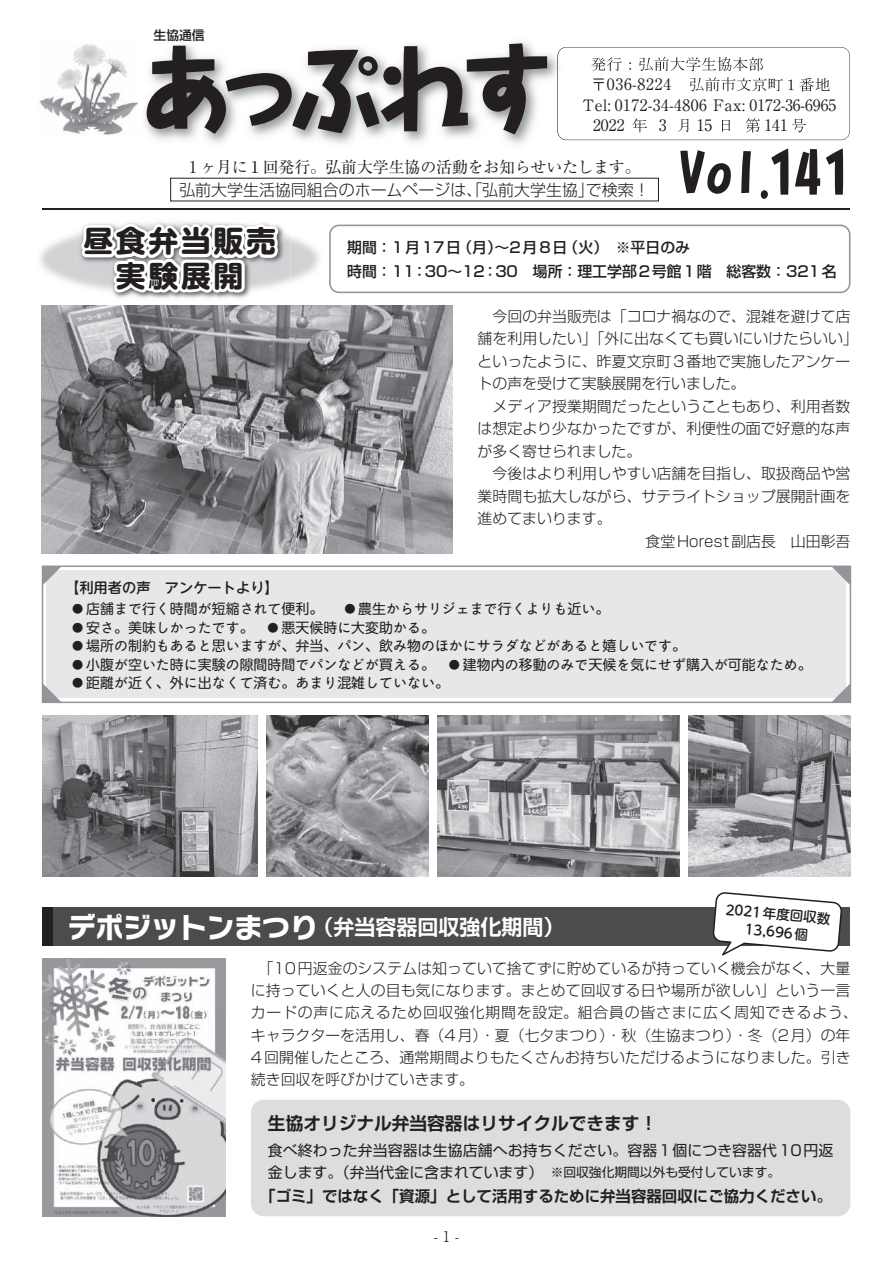
<style>
.page{position:relative;width:893px;height:1263px;background:#fff}
.page>*{position:absolute;margin:0;border:0;box-sizing:border-box;transform-origin:0 0}
.t1{font:57.45px "Taka Hand Std Heavy 90 pv RKSJ H";color:#231f20}
.t2{font:29.25px/34.5px "Shin M Go Pr 6 Bold 90 pv RKSJ H";letter-spacing:.09em;color:#231f20;text-align:center}
.t3{font:21px "Shin Go Pr 6 De Bold 90 pv RKSJ H";color:#fff}
.t4{font:17.7px "Shin Go Pr 6 De Bold 90 pv RKSJ H";color:#231f20}
.t5{font:15.9px "Shin Go Pr 6 Light 90 pv RKSJ H";color:#231f20}
.t6{font:15.9px "Ryumin Pr 6 Regular 90 pv RKSJ H";letter-spacing:-.015em;color:#231f20}
.t7{font:15.75px "Ryumin Pr 6 Regular 90 pv RKSJ H";letter-spacing:.03em;color:#231f20}
.t8{font:15.45px "Shin Go Pr 6 De Bold 90 pv RKSJ H";color:#231f20}
.t9{font:14.85px/22.4px "Shin Go Pr 6 Light 90 pv RKSJ H";color:#231f20}
.t10{font:14.85px/22.4px "Shin Go Pr 6 Regular 90 pv RKSJ H";letter-spacing:.005em;color:#231f20}
.t11{font:14.85px/24px "Shin Go Pr 6 Medium 90 pv RKSJ H";color:#231f20}
.t12{font:14.85px "Ryumin Pr 6 Light 90 pv RKSJ H";color:#231f20}
.t13{font:14.25px "UD Shin M Go Pr 6 Medium 90 pv RKSJ H";color:#231f20}
.t14{font:13.95px "Maru Anti Std Regular 90 pv RKSJ H";color:#231f20}
.t15{font:13.95px "Shin M Go Pr 6 Regular 90 pv RKSJ H";color:#231f20}
.t16{font:13.5px/18px "UD Shin M Go Pr 6 Medium 90 pv RKSJ H";color:#231f20;text-align:center}
.t17{font:12.75px "Shin Go Pr 6 Medium 90 pv RKSJ H";color:#231f20}
.s1{font-family:"Shin M Go Pr 6 Regular 90 pv RKSJ H";font-size:11.1px}
.s2{font-family:"Shin M Go Pr 6 Regular 90 pv RKSJ H"}
.s3{font-size:11.1px}
.s4{font-family:"Maru Anti Std Regular 90 pv RKSJ H"}
.s5{font-family:"Typelabo N Std Bold 90 pv RKSJ H";font-size:27.75px}
.s6{font-size:12.75px}
</style>
<div class="page">
<hr style="left:43px;top:208px;width:807px;height:2px;background:#231f20">
<img style="left:40px;top:208px;width:36px;height:138px">
<img style="left:43px;top:208px;width:33px;height:2px">
<div style="left:43px;top:907px;width:807px;height:39px;background:#4b4c4d"></div>
<img style="left:39px;top:50px;width:37px;height:84px">
<img style="left:437px;top:715px;width:243px;height:162px">
<img style="left:43px;top:715px;width:215px;height:162px">
<img style="left:267px;top:715px;width:161px;height:162px">
<img style="left:689px;top:715px;width:161px;height:162px">
<img style="left:43px;top:958px;width:182px;height:258px">
<div style="left:329px;top:225px;width:521px;height:68px;border:2px solid #939598;border-radius:9px"></div>
<img style="left:42px;top:305px;width:410px;height:248px">
<div style="left:42px;top:565px;width:809px;height:138px;border:2px solid #939598"></div>
<div style="left:47px;top:570px;width:799px;height:128px;background:#e6e7e9"></div>
<svg style="left:43px;top:566px;width:19px;height:19px"></svg>
<svg style="left:831px;top:683px;width:19px;height:19px"></svg>
<svg style="left:831px;top:566px;width:19px;height:19px"></svg>
<svg style="left:43px;top:683px;width:19px;height:19px"></svg>
<div style="left:251px;top:1100px;width:599px;height:116px;background:#dcdddf;border-radius:13px"></div>
<div style="left:43px;top:907px;width:10px;height:39px;background:#231f20"></div>
<svg style="left:712px;top:892px;width:130px;height:64px"></svg>
<svg style="left:564px;top:47px;width:286px;height:93px"></svg>
<svg style="left:680px;top:150px;width:51px;height:44px"></svg>
<svg style="left:741px;top:151px;width:10px;height:42px"></svg>
<svg style="left:761px;top:190px;width:7px;height:9px"></svg>
<img style="left:515px;top:42px;width:43px;height:92px">
<img style="left:558px;top:47px;width:6px;height:93px">
<svg style="left:76px;top:43px;width:471px;height:313px"></svg>
<p class="t17" style="left:154px;top:31px;width:53px">生協通信</p>
<p class="t7" style="left:607px;top:78px;width:66px">036-8224</p>
<p class="t7" style="left:659px;top:119px;width:9px">3</p>
<p class="t7" style="left:764px;top:119px;width:25px">141</p>
<p class="t7" style="left:582px;top:99px;width:256px">Tel: 0172-34-4806 Fax: 0172-36-6965</p>
<p class="t7" style="left:593px;top:119px;width:33px">2022</p>
<p class="t7" style="left:697px;top:119px;width:17px">15</p>
<p class="t6" style="left:189px;top:161px;width:453px">1 ヶ月に１回発行。弘前大学生協の活動をお知らせいたします。</p>
<p class="t5" style="left:179px;top:184px;width:472px">弘前大学生活協同組合のホームページは、「弘前大学生協」で検索！</p>
<h1 class="t1" style="left:768px;top:151px;width:85px">141</h1>
<h2 class="t2" style="left:83px;top:228px;width:194px">昼食弁当販売実験展開</h2>
<p class="t11" style="left:347px;top:237px;width:491px">期間：1月17日（月）～2月8日（火）　※平日のみ<br>時間：11：30～12：30　場所：理工学部2号館1階　総客数：321名</p>
<p class="t9" style="left:478px;top:307px;width:374px">　今回の弁当販売は「コロナ禍なので、混雑を避けて店</p>
<p class="t9" style="left:478px;top:329px;width:382px">舗を利用したい」「外に出なくても買いにいけたらいい」</p>
<p class="t9" style="left:478px;top:352px;width:374px">といったように、昨夏文京町3番地で実施したアンケー</p>
<p class="t9" style="left:478px;top:374px;width:269px">トの声を受けて実験展開を行いました。</p>
<p class="t9" style="left:478px;top:397px;width:374px">　メディア授業期間だったということもあり、利用者数</p>
<p class="t9" style="left:478px;top:419px;width:374px">は想定より少なかったですが、利便性の面で好意的な声</p>
<p class="t9" style="left:478px;top:442px;width:165px">が多く寄せられました。</p>
<p class="t9" style="left:478px;top:464px;width:374px">　今後はより利用しやすい店舗を目指し、取扱商品や営</p>
<p class="t9" style="left:478px;top:487px;width:374px">業時間も拡大しながら、サテライトショップ展開計画を</p>
<p class="t9" style="left:478px;top:509px;width:135px">進めてまいります。</p>
<p class="t9" style="left:646px;top:532px;width:206px">食堂Horest副店長　山田彰吾</p>
<p class="t13" style="left:65px;top:582px;width:215px">【利用者の声　アンケートより】</p>
<p class="t14" style="left:72px;top:604px;width:539px"><span class="s1">●</span> <span class="s2">店舗</span>まで<span class="s2">行</span>く<span class="s2">時間</span>が<span class="s2">短縮</span>されて<span class="s2">便利。　</span> <span class="s1">●</span> <span class="s2">農生</span>からサリジェまで<span class="s2">行</span>くよりも<span class="s2">近</span>い<span class="s2">。</span></p>
<p class="t15" style="left:72px;top:622px;width:364px"><span class="s3">●</span> 安<span class="s4">さ</span>。美味<span class="s4">しかったです</span>。　<span class="s3">●</span> 悪天候時<span class="s4">に</span>大変助<span class="s4">かる</span>。</p>
<p class="t14" style="left:72px;top:641px;width:615px"><span class="s1">●</span> <span class="s2">場所</span>の<span class="s2">制約</span>もあると<span class="s2">思</span>いますが<span class="s2">、弁当、</span>パン<span class="s2">、飲</span>み<span class="s2">物</span>のほかにサラダなどがあると<span class="s2">嬉</span>しいです<span class="s2">。</span></p>
<p class="t15" style="left:72px;top:659px;width:741px"><span class="s3">●</span> 小腹<span class="s4">が</span>空<span class="s4">いた</span>時<span class="s4">に</span>実験<span class="s4">の</span>隙間時間<span class="s4">でパンなどが</span>買<span class="s4">える</span>。　<span class="s3">●</span> 建物内<span class="s4">の</span>移動<span class="s4">のみで</span>天候<span class="s4">を</span>気<span class="s4">にせず</span>購入<span class="s4">が</span>可能<span class="s4">なため</span>。</p>
<p class="t14" style="left:72px;top:678px;width:378px"><span class="s1">●</span> <span class="s2">距離</span>が<span class="s2">近</span>く<span class="s2">、外</span>に<span class="s2">出</span>なくて<span class="s2">済</span>む<span class="s2">。</span>あまり<span class="s2">混雑</span>していない<span class="s2">。</span></p>
<h3 class="t3" style="left:68px;top:919px;width:498px"><span class="s5">デポジットンまつり</span>（弁当容器回収強化期間）</h3>
<p class="t16" style="left:726px;top:902px;width:106px;rotate:5deg">2021年度回収数<br>13,696個</p>
<p class="t9" style="left:251px;top:959px;width:608px;text-indent:7px">「10円返金のシステムは知っていて捨てずに貯めているが持っていく機会がなく、大量に持っていくと人の目も気になります。まとめて回収する日や場所が欲しい」という一言カードの声に応えるため回収強化期間を設定。組合員の皆さまに広く周知できるよう、キャラクターを活用し、春（4月）・夏（七夕まつり）・秋（生協まつり）・冬（2月）の年4回開催したところ、通常期間よりもたくさんお持ちいただけるようになりました。引き続き回収を呼びかけていきます。</p>
<p class="t4" style="left:268px;top:1117px;width:391px">生協オリジナル弁当容器はリサイクルできます！</p>
<p class="t10" style="left:268px;top:1141px;width:567px">食べ終わった弁当容器は生協店舗へお持ちください。容器 1個につき容器代 10円返金します。（弁当代金に含まれています） <span class="s6">※回収強化期間以外も受付しています。</span></p>
<p class="t8" style="left:260px;top:1190px;width:573px">「ゴミ」ではなく「資源」として活用するために弁当容器回収にご協力ください。</p>
<p class="t12" style="left:434px;top:1231px;width:27px">- 1 -</p>
</div>
